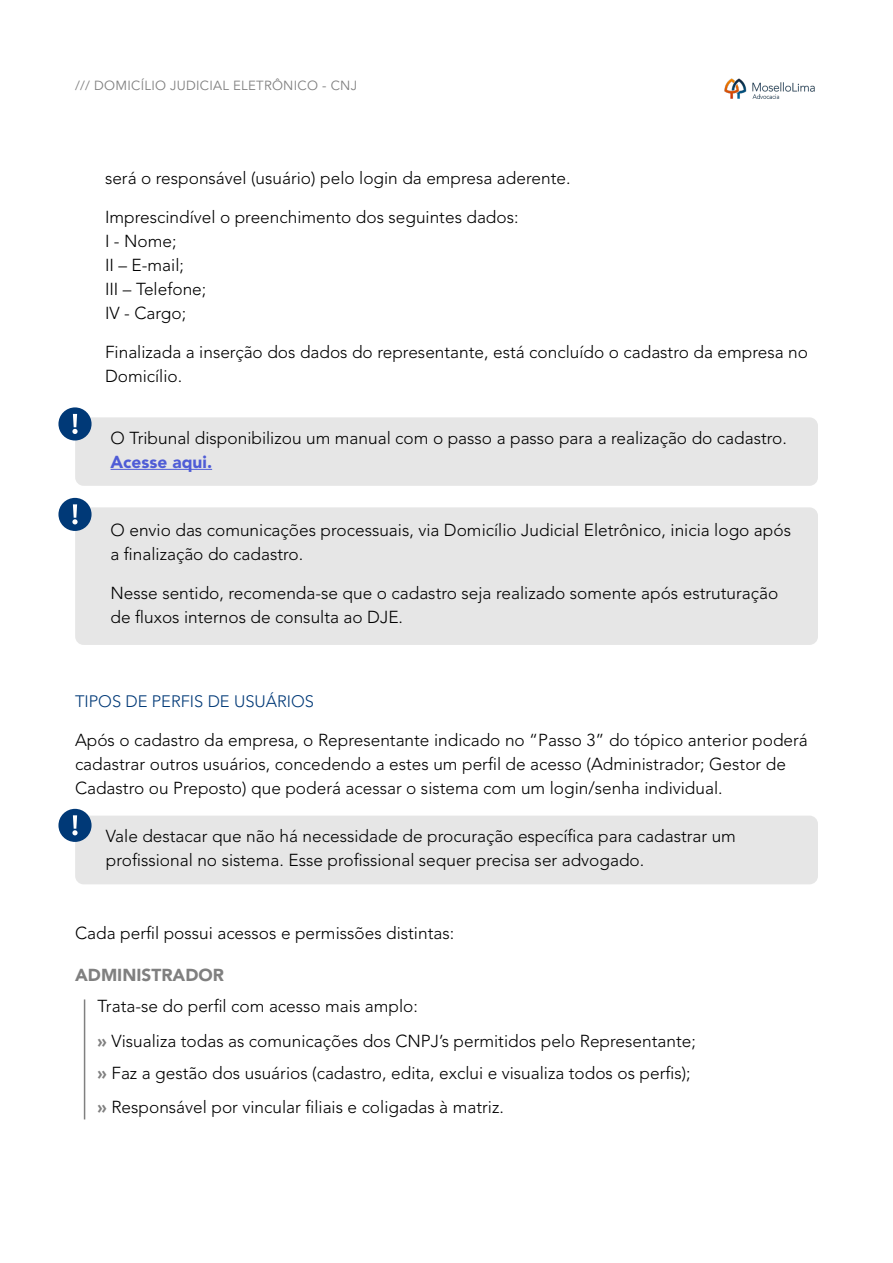
<style>
.page{position:relative;width:893px;height:1263px;background:#fff}
.page>*{position:absolute;margin:0;border:0;box-sizing:border-box;transform-origin:0 0}
.t1{font:300 17.25px/24px "Avenir LT Std";color:#000}
.t2{font:900 17.25px "Avenir LT Std";color:#808080}
.t3{font:900 17.25px "Avenir LT Std";color:#4f5cd6}
.t4{font:300 16.5px "Avenir LT Std";color:#003977}
.t5{font:13.2px "Avenir LT Std";letter-spacing:.02em;color:#808080}
.s1{font-weight:900;color:#808080}
</style>
<div class="page">
<img style="left:724px;top:78px;width:91px;height:21px">
<div style="left:75px;top:816px;width:743px;height:68px;background:#e6e6e6;border-radius:8px"></div>
<div style="left:75px;top:417px;width:743px;height:69px;background:#e6e6e6;border-radius:8px"></div>
<div style="left:75px;top:507px;width:743px;height:138px;background:#e6e6e6;border-radius:8px"></div>
<hr style="left:111px;top:469px;width:101px;height:1px;background:#4f5cd6">
<hr style="left:84px;top:999px;width:1px;height:120px;background:#808080">
<div style="left:58px;top:407px;width:34px;height:33px;background:#003977;border-radius:50%"></div>
<svg style="left:72px;top:414px;width:6px;height:20px"></svg>
<div style="left:58px;top:498px;width:34px;height:33px;background:#003977;border-radius:50%"></div>
<svg style="left:72px;top:504px;width:6px;height:20px"></svg>
<div style="left:58px;top:809px;width:34px;height:33px;background:#003977;border-radius:50%"></div>
<svg style="left:72px;top:815px;width:6px;height:20px"></svg>
<p class="t5" style="left:75px;top:78px;width:284px">/// DOMICÍLIO JUDICIAL ELETRÔNICO - CNJ</p>
<p class="t1" style="left:105px;top:166px;width:467px">será o responsável (usuário) pelo login da empresa aderente.</p>
<p class="t1" style="left:105px;top:205px;width:415px">Imprescindível o preenchimento dos seguintes dados:<br>I - Nome;<br>II – E-mail;<br>III – Telefone;<br>IV - Cargo;</p>
<p class="t1" style="left:105px;top:340px;width:704px">Finalizada a inserção dos dados do representante, está concluído o cadastro da empresa no<br>Domicílio.</p>
<p class="t1" style="left:111px;top:426px;width:678px">O Tribunal disponibilizou um manual com o passo a passo para a realização do cadastro.</p>
<p class="t3" style="left:111px;top:451px;width:103px">Acesse aqui.</p>
<p class="t1" style="left:111px;top:518px;width:682px">O envio das comunicações processuais, via Domicílio Judicial Eletrônico, inicia logo após a finalização do cadastro.</p>
<p class="t1" style="left:111px;top:581px;width:669px">Nesse sentido, recomenda-se que o cadastro seja realizado somente após estruturação de fluxos internos de consulta ao DJE.</p>
<p class="t4" style="left:75px;top:692px;width:241px">TIPOS DE PERFIS DE USUÁRIOS</p>
<p class="t1" style="left:75px;top:728px;width:734px">Após o cadastro da empresa, o Representante indicado no “Passo 3” do tópico anterior poderá cadastrar outros usuários, concedendo a estes um perfil de acesso (Administrador; Gestor de<br>Cadastro ou Preposto) que poderá acessar o sistema com um login/senha individual.</p>
<p class="t1" style="left:106px;top:824px;width:631px">Vale destacar que não há necessidade de procuração específica para cadastrar um profissional no sistema. Esse profissional sequer precisa ser advogado.</p>
<p class="t1" style="left:75px;top:921px;width:381px">Cada perfil possui acessos e permissões distintas:</p>
<p class="t2" style="left:75px;top:964px;width:150px">ADMINISTRADOR</p>
<p class="t1" style="left:98px;top:989px;width:600px;line-height:34.5px">Trata-se do perfil com acesso mais amplo:<br><span class="s1">»</span> Visualiza todas as comunicações dos CNPJ’s permitidos pelo Representante;</p>
<p class="t1" style="left:98px;top:1055px;width:595px;line-height:34.5px"><span class="s1">»</span> Faz a gestão dos usuários (cadastro, edita, exclui e visualiza todos os perfis); <span class="s1">»</span> Responsável por vincular filiais e coligadas à matriz.</p>
</div>
